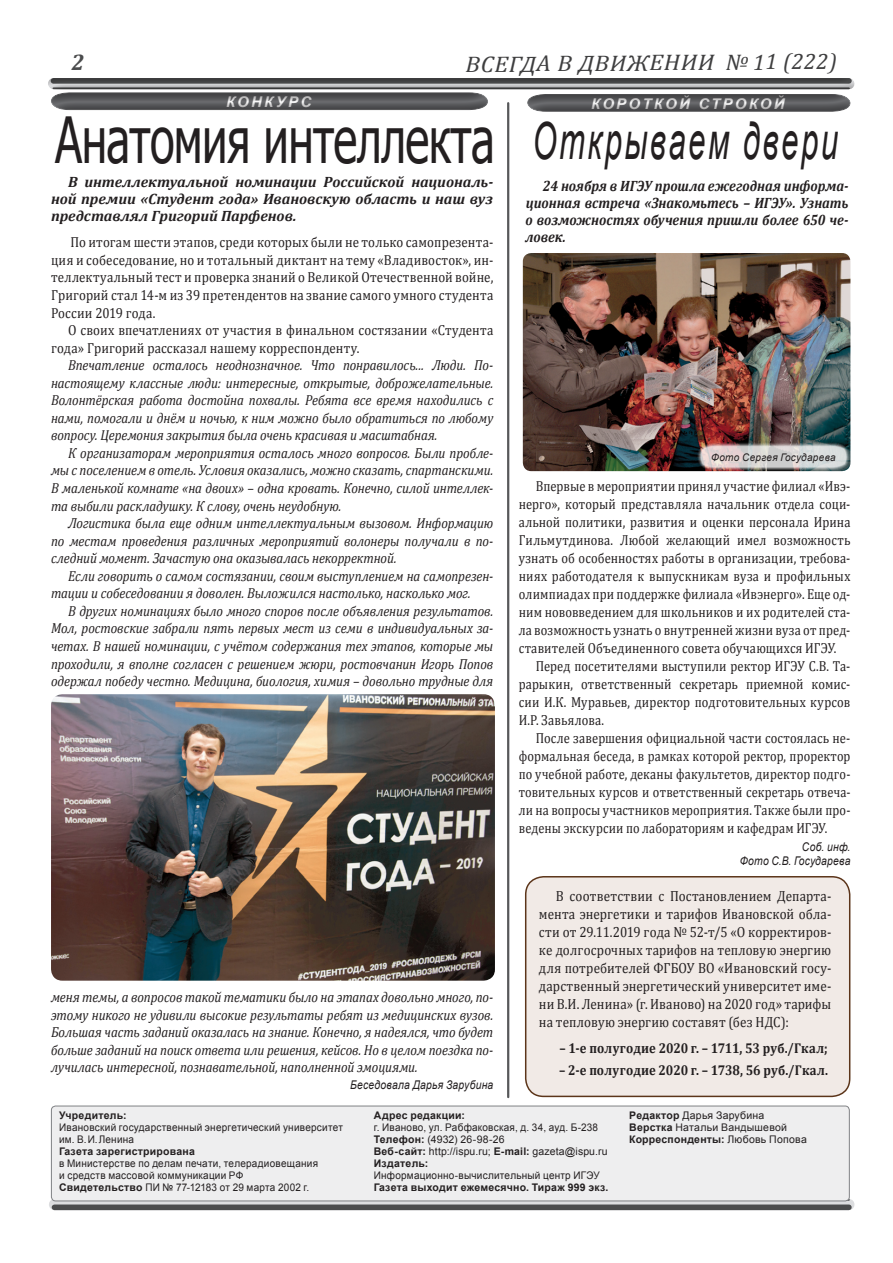
<style>
.page{position:relative;width:893px;height:1263px;background:#fff}
.page>*{position:absolute;margin:0;border:0;box-sizing:border-box;transform-origin:0 0}
.t1{font:63.45px "Tahoma";letter-spacing:-.015em;color:#231f20;scale:.71 1}
.t2{font:italic 51.3px "Arial";letter-spacing:.08em;color:#231f20;scale:.61 1}
.t3{font:italic 22.5px "Cambria";color:#3e3e3f;scale:1.09 1}
.t4{font:italic 700 15px/17px "Cambria";color:#231f20;text-align:justify}
.t5{font:italic 700 15px/17px "Cambria";color:#231f20;text-align:justify;scale:.9 1}
.t6{font:italic 700 14.85px "Arial";letter-spacing:.15em;color:#fff}
.t7{font:14.7px/18px "Cambria";letter-spacing:.005em;color:#231f20;text-align:justify;scale:.89 1}
.t8{font:italic 14.55px/17.5px "Cambria";letter-spacing:-.01em;color:#231f20;text-align:justify;scale:.89 1}
.t9{font:14.55px "Cambria";letter-spacing:.01em;color:#231f20;scale:.86 1}
.t10{font:14.55px/17.5px "Cambria";letter-spacing:.01em;color:#231f20;text-align:justify;scale:.89 1}
.t11{font:14.55px "Cambria";letter-spacing:.01em;color:#231f20;scale:.85 1}
.t12{font:700 14.25px "Cambria";letter-spacing:.005em;color:#231f20;scale:.89 1}
.t13{font:italic 12px/13.5px "Arial";letter-spacing:.02em;color:#231f20;text-align:right;scale:.86 1}
.t14{font:10.5px/12px "Arial";letter-spacing:.02em;color:#231f20;scale:.95 1}
.t15{font:700 10.5px "Arial";letter-spacing:.02em;color:#231f20}
.t16{font:10.5px/12px "Arial";letter-spacing:.02em;color:#231f20}
.t17{font:italic 10.5px "Arial";letter-spacing:.03em;color:#231f20;scale:.95 1}
.s1{font-weight:700}
</style>
<div class="page">
<svg style="left:54px;top:1201px;width:795px;height:3px;background:#cdced1"></svg>
<hr style="left:54px;top:1199px;width:795px;height:2px;background:#4b4c4d">
<div style="left:54px;top:1204px;width:795px;height:6px;background:#4b4c4d"></div>
<div style="left:51px;top:1106px;width:798px;height:95px;background:#eeeeef;border-radius:4px"></div>
<div style="left:51px;top:1106px;width:799px;height:95px;border:1px solid #808285;border-radius:4px"></div>
<div style="left:526px;top:82px;width:325px;height:33px;background:#231f20;opacity:.5"></div>
<div style="left:495px;top:90px;width:32px;height:1026px;background:#fff"></div>
<hr style="left:507px;top:103px;width:2px;height:994px;background:#57585a">
<img style="left:523px;top:253px;width:327px;height:218px">
<div style="left:50px;top:80px;width:439px;height:33px;background:#231f20;opacity:.5"></div>
<img style="left:51px;top:694px;width:444px;height:287px">
<div style="left:526px;top:877px;width:324px;height:219px;background:#f1eae6;border-radius:18px"></div>
<div style="left:525px;top:876px;width:325px;height:221px;border:2px solid #5c351a;border-radius:18px"></div>
<img style="left:697px;top:442px;width:153px;height:29px">
<h3 class="t3" style="left:465px;top:50px;width:342px;rotate:-1deg">ВСЕГДА В ДВИЖЕНИИ № 11 (222)</h3>
<p class="t6" style="left:226px;top:92px;width:87px">КОНКУРС</p>
<h1 class="t1" style="left:55px;top:98px;width:620px">Анатомия интеллекта</h1>
<p class="t4" style="left:51px;top:173px;width:444px;text-indent:17px">В интеллектуальной номинации Российской националь&shy;ной премии «Студент года» Ивановскую область и наш вуз представлял Григорий Парфенов.</p>
<p class="t10" style="left:51px;top:234px;width:498px;text-indent:19px">По итогам шести этапов, среди которых были не только самопрезента&shy;ция и собеседование, но и тотальный диктант на тему «Владивосток», ин&shy;теллектуальный тест и проверка знаний о Великой Отечественной войне, Григорий стал 14-м из 39 претендентов на звание самого умного студента России 2019 года.</p>
<p class="t10" style="left:51px;top:321px;width:498px;text-indent:17px">О своих впечатлениях от участия в финальном состязании «Студента года» Григорий рассказал нашему корреспонденту.</p>
<p class="t8" style="left:51px;top:356px;width:498px;text-indent:17px">Впечатление осталось неоднозначное. Что понравилось... Люди. По&shy;настоящему классные люди: интересные, открытые, доброжелательные.<br>Волонтёрская работа достойна похвалы. Ребята все время находились с нами, помогали и днём и ночью, к ним можно было обратиться по любому вопросу. Церемония закрытия была очень красивая и масштабная.</p>
<p class="t8" style="left:51px;top:444px;width:498px;text-indent:17px">К организаторам мероприятия осталось много вопросов. Были пробле&shy;мы с поселением в отель. Условия оказались, можно сказать, спартанскими.<br>В маленькой комнате «на двоих» – одна кровать. Конечно, силой интеллек&shy;та выбили раскладушку. К слову, очень неудобную.</p>
<p class="t8" style="left:51px;top:514px;width:498px;text-indent:17px">Логистика была еще одним интеллектуальным вызовом. Информацию по местам проведения различных мероприятий волонеры получали в по&shy;следний момент. Зачастую она оказывалась некорректной.</p>
<p class="t8" style="left:51px;top:566px;width:498px;text-indent:17px">Если говорить о самом состязании, своим выступлением на самопрезен&shy;тации и собеседовании я доволен. Выложился настолько, насколько мог.</p>
<p class="t8" style="left:51px;top:601px;width:498px;text-indent:17px">В других номинациях было много споров после объявления результатов.<br>Мол, ростовские забрали пять первых мест из семи в индивидуальных за&shy;четах. В нашей номинации, с учётом содержания тех этапов, которые мы проходили, я вполне согласен с решением жюри, ростовчанин Игорь Попов одержал победу честно. Медицина, биология, химия – довольно трудные для</p>
<p class="t8" style="left:51px;top:988px;width:498px">меня темы, а вопросов такой тематики было на этапах довольно много, по&shy;этому никого не удивили высокие результаты ребят из медицинских вузов.<br>Большая часть заданий оказалась на знание. Конечно, я надеялся, что будет больше заданий на поиск ответа или решения, кейсов. Но в целом поездка по&shy;лучилась интересной, познавательной, наполненной эмоциями.</p>
<p class="t13" style="left:350px;top:1078px;width:168px">Беседовала Дарья Зарубина</p>
<p class="t6" style="left:591px;top:94px;width:195px">КОРОТКОЙ СТРОКОЙ</p>
<h2 class="t2" style="left:533px;top:108px;width:502px">Открываем двери</h2>
<p class="t5" style="left:525px;top:177px;width:360px;text-indent:17px">24 ноября в ИГЭУ прошла ежегодная информа&shy;ционная встреча «Знакомьтесь – ИГЭУ». Узнать о возможностях обучения пришли более 650 че&shy;ловек.</p>
<p class="t17" style="left:711px;top:450px;width:133px">Фото Сергея Государева</p>
<p class="t9" style="left:536px;top:477px;width:367px">Впервые в мероприятии принял участие филиал «Ивэ-</p>
<p class="t9" style="left:519px;top:495px;width:387px">нерго», который представляла начальник отдела соци-</p>
<p class="t9" style="left:519px;top:513px;width:387px">альной политики, развития и оценки персонала Ирина</p>
<p class="t9" style="left:519px;top:531px;width:387px">Гильмутдинова. Любой желающий имел возможность</p>
<p class="t9" style="left:519px;top:549px;width:387px">узнать об особенностях работы в организации, требова-</p>
<p class="t9" style="left:519px;top:567px;width:387px">ниях работодателя к выпускникам вуза и профильных</p>
<p class="t9" style="left:519px;top:585px;width:387px">олимпиадах при поддержке филиала «Ивэнерго». Еще од-</p>
<p class="t9" style="left:519px;top:603px;width:387px">ним нововведением для школьников и их родителей ста-</p>
<p class="t9" style="left:519px;top:621px;width:387px">ла возможность узнать о внутренней жизни вуза от пред-</p>
<p class="t9" style="left:519px;top:639px;width:371px">ставителей Объединенного совета обучающихся ИГЭУ.</p>
<p class="t9" style="left:536px;top:657px;width:367px">Перед посетителями выступили ректор ИГЭУ С.В. Та-</p>
<p class="t9" style="left:519px;top:675px;width:387px">рарыкин, ответственный секретарь приемной комис-</p>
<p class="t9" style="left:519px;top:693px;width:387px">сии И.К. Муравьев, директор подготовительных курсов</p>
<p class="t9" style="left:519px;top:711px;width:101px">И.Р. Завьялова.</p>
<p class="t9" style="left:536px;top:729px;width:367px">После завершения официальной части состоялась не-</p>
<p class="t9" style="left:519px;top:747px;width:387px">формальная беседа, в рамках которой ректор, проректор</p>
<p class="t11" style="left:519px;top:765px;width:392px">по учебной работе, деканы факультетов, директор подго-</p>
<p class="t11" style="left:519px;top:783px;width:392px">товительных курсов и ответственный секретарь отвеча-</p>
<p class="t11" style="left:519px;top:801px;width:392px">ли на вопросы участников мероприятия. Также были про-</p>
<p class="t11" style="left:519px;top:819px;width:365px">ведены экскурсии по лабораториям и кафедрам ИГЭУ.</p>
<p class="t13" style="left:740px;top:840px;width:130px">Соб. инф.<br>Фото С.В. Государева</p>
<p class="t7" style="left:539px;top:887px;width:330px;text-indent:17px">В соответствии с Постановлением Департа&shy;мента энергетики и тарифов Ивановской обла&shy;сти от 29.11.2019 года № 52-т/5 «О корректиров&shy;ке долгосрочных тарифов на тепловую энергию для потребителей ФГБОУ ВО «Ивановский госу&shy;дарственный энергетический университет име&shy;ни В.И. Ленина» (г. Иваново) на 2020 год» тарифы на тепловую энергию составят (без НДС):</p>
<p class="t12" style="left:559px;top:1038px;width:303px">– 1-е полугодие 2020 г. – 1711, 53 руб./Гкал;</p>
<p class="t12" style="left:559px;top:1060px;width:304px">– 2-е полугодие 2020 г. – 1738, 56 руб./Гкал.</p>
<p class="t15" style="left:59px;top:1108px;width:69px">Учредитель:</p>
<p class="t14" style="left:59px;top:1121px;width:300px">Ивановский государственный энергетический университет им. В.И.Ленина</p>
<p class="t15" style="left:59px;top:1144px;width:137px">Газета зарегистрирована</p>
<p class="t14" style="left:59px;top:1157px;width:274px">в Министерстве по делам печати, телерадиовещания и средств массовой коммуникации РФ<br><span class="s1">Свидетельство</span> ПИ № 77-12183 от 29 марта 2002 г.</p>
<p class="t15" style="left:374px;top:1108px;width:93px">Адрес редакции:</p>
<p class="t14" style="left:374px;top:1121px;width:248px">г. Иваново, ул. Рабфаковская, д. 34, ауд. Б-238<br><span class="s1">Телефон:</span> (4932) 26-98-26<br><span class="s1">Веб-сайт:</span> http://ispu.ru; <span class="s1">E-mail:</span> gazeta@ispu.ru <span class="s1">Издатель:</span></p>
<p class="t14" style="left:374px;top:1169px;width:239px">Информационно-вычислительный центр ИГЭУ</p>
<p class="t15" style="left:374px;top:1180px;width:236px">Газета выходит ежемесячно. Тираж 999 экз.</p>
<p class="t16" style="left:629px;top:1109px;width:179px"><span class="s1">Редактор</span> Дарья Зарубина<br><span class="s1">Верстка</span> Натальи Вандышевой<br><span class="s1">Корреспонденты:</span> Любовь Попова</p>
</div>
